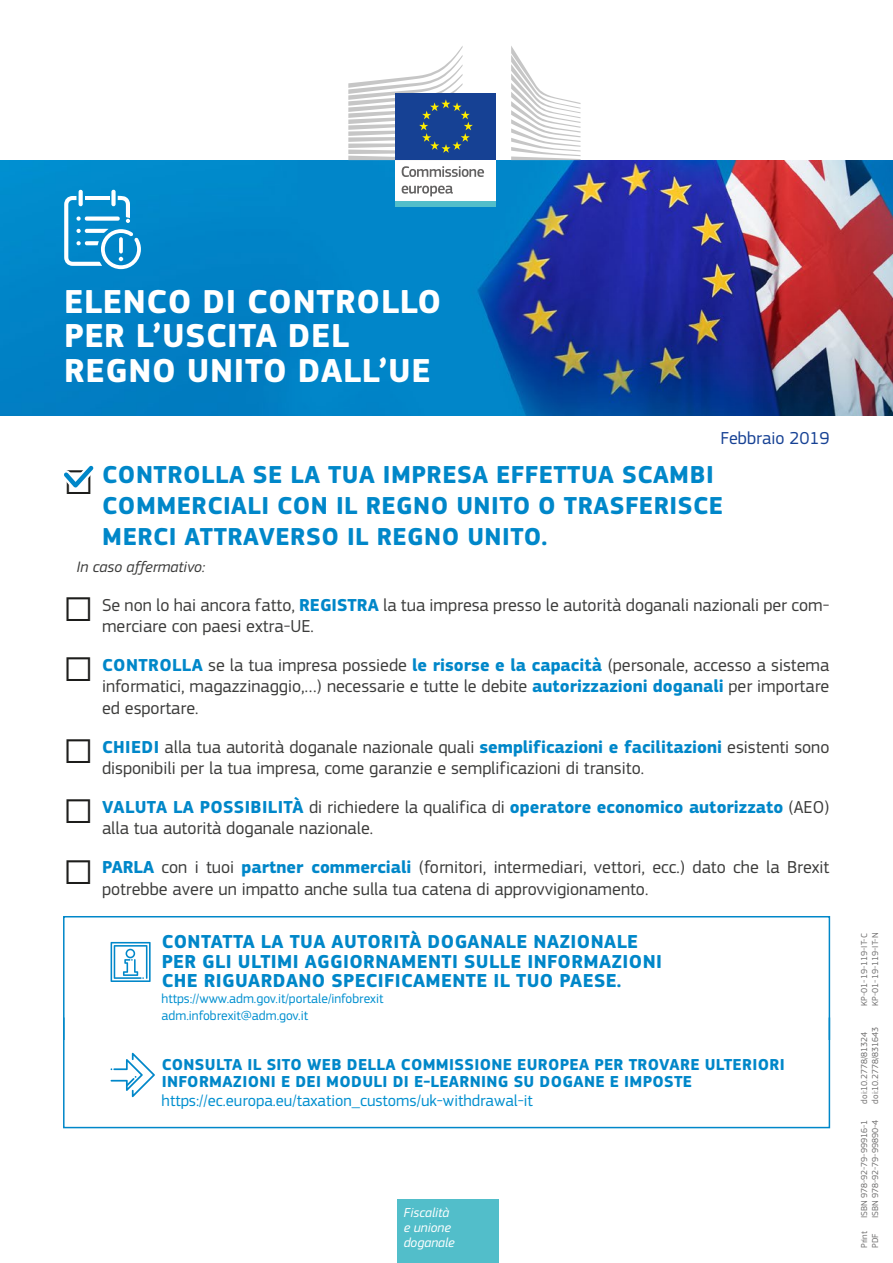
<style>
.page{position:relative;width:893px;height:1263px;background:#fff}
.page>*{position:absolute;margin:0;border:0;box-sizing:border-box;transform-origin:0 0}
.doc_title{font:700 34.5px/34.5px "EC Square Sans Pro";letter-spacing:.02em;color:#fff}
.t1{font:700 25.5px/30.6px "EC Square Sans Pro";letter-spacing:.02em;color:#0087c9}
.title_1_end_1{font:700 19.5px/19.5px "EC Square Sans Pro";letter-spacing:.02em;color:#0087c9}
.t2{font:18px/21.6px "EC Square Sans Pro";color:#3c3c3b}
.doc_date{font:18px "EC Square Sans Pro";color:#164194}
.title_1_end_2{font:700 16.5px/16.5px "EC Square Sans Pro";letter-spacing:.02em;color:#0087c9}
.links_2{font:16.5px "EC Square Sans Pro";color:#008fcf}
.body_inter{font:italic 15.75px "EC Square Sans Pro";color:#3c3c3b}
.links_1{font:13.5px "EC Square Sans Pro";color:#008fcf}
.doc_theme{font:italic 13.5px/14.9px "EC Square Sans Pro";color:#fff}
.ids{font:9px "EC Square Sans Pro";color:#706f6f}
.s1{font-weight:400;font-size:34.2px;color:#1d1d1b}
.s2{font-size:34.2px;color:#1d1d1b}
.s3{font-weight:700;color:#0087c9}
</style>
<div class="page">
<img style="left:0;top:160px;width:893px;height:255px">
<div style="left:63px;top:916px;width:767px;height:125px;border:2px solid #0087c9"></div>
<div style="left:63px;top:1017px;width:767px;height:111px;border:2px solid #0087c9"></div>
<svg style="left:64px;top:189px;width:77px;height:80px"></svg>
<div style="left:397px;top:1199px;width:102px;height:64px;background:#52beca"></div>
<div style="left:396px;top:158px;width:100px;height:45px;background:#fff"></div>
<div style="left:396px;top:201px;width:100px;height:6px;background:#52beca"></div>
<svg style="left:511px;top:46px;width:69px;height:114px"></svg>
<div style="left:396px;top:93px;width:100px;height:67px;background:#164194"></div>
<svg style="left:348px;top:46px;width:125px;height:114px"></svg>
<svg style="left:402px;top:166px;width:82px;height:11px"></svg>
<svg style="left:402px;top:186px;width:51px;height:10px"></svg>
<svg style="left:64px;top:465px;width:30px;height:23px"></svg>
<svg style="left:111px;top:942px;width:40px;height:40px"></svg>
<svg style="left:111px;top:1053px;width:44px;height:44px"></svg>
<p class="doc_title" style="left:64px;top:285px;width:379px">ELENCO DI CONTROLLO<br>PER L’USCITA DEL<br>REGNO UNITO DALL’UE</p>
<p class="doc_date" style="left:720px;top:428px;width:110px">Febbraio 2019</p>
<p class="t1" style="left:102px;top:460px;width:622px;text-indent:-38px"><span class="s1">□</span> CONTROLLA SE LA TUA IMPRESA EFFETTUA SCAMBI<br>COMMERCIALI CON IL REGNO UNITO O TRASFERISCE<br>MERCI ATTRAVERSO IL REGNO UNITO.</p>
<p class="body_inter" style="left:77px;top:558px;width:130px">In caso affermativo:</p>
<p class="t2" style="left:102px;top:594px;width:729px;text-indent:-38px"><span class="s2">□</span> Se non lo hai ancora fatto, <span class="s3">REGISTRA</span> la tua impresa presso le autorità doganali nazionali per com&shy;merciare con paesi extra-UE.</p>
<p class="t2" style="left:102px;top:654px;width:729px;text-align:justify;text-indent:-38px"><span class="s2">□</span> <span class="s3">CONTROLLA</span> se la tua impresa possiede <span class="s3">le risorse e la capacità</span> (personale, accesso a sistema informatici, magazzinaggio,…) necessarie e tutte le debite <span class="s3">autorizzazioni doganali</span> per importare ed esportare.</p>
<p class="t2" style="left:102px;top:736px;width:729px;text-indent:-38px"><span class="s2">□</span> <span class="s3">CHIEDI</span> alla tua autorità doganale nazionale quali <span class="s3">semplificazioni e facilitazioni</span> esistenti sono disponibili per la tua impresa, come garanzie e semplificazioni di transito.</p>
<p class="t2" style="left:102px;top:796px;width:729px;text-indent:-38px"><span class="s2">□</span> <span class="s3">VALUTA LA POSSIBILITÀ</span> di richiedere la qualifica di <span class="s3">operatore economico autorizzato</span> (AEO) alla tua autorità doganale nazionale.</p>
<p class="t2" style="left:102px;top:856px;width:729px;text-indent:-38px"><span class="s2">□</span> <span class="s3">PARLA</span> con i tuoi <span class="s3">partner commerciali</span> (fornitori, intermediari, vettori, ecc.) dato che la Brexit potrebbe avere un impatto anche sulla tua catena di approvvigionamento.</p>
<p class="title_1_end_1" style="left:162px;top:933px;width:502px">CONTATTA LA TUA AUTORITÀ DOGANALE NAZIONALE<br>PER GLI ULTIMI AGGIORNAMENTI SULLE INFORMAZIONI<br>CHE RIGUARDANO SPECIFICAMENTE IL TUO PAESE.</p>
<p class="links_1" style="left:162px;top:991px;width:223px">https://www.adm.gov.it/portale/infobrexit</p>
<p class="links_1" style="left:162px;top:1007px;width:148px">adm.infobrexit@adm.gov.it</p>
<p class="title_1_end_2" style="left:162px;top:1057px;width:624px">CONSULTA IL SITO WEB DELLA COMMISSIONE EUROPEA PER TROVARE ULTERIORI<br>INFORMAZIONI E DEI MODULI DI E-LEARNING SU DOGANE E IMPOSTE</p>
<p class="links_2" style="left:162px;top:1091px;width:373px">https://ec.europa.eu/taxation_customs/uk-withdrawal-it</p>
<p class="doc_theme" style="left:404px;top:1205px;width:53px">Fiscalità e unione doganale</p>
<p class="ids" style="left:870px;top:1006px;width:74px;rotate:-90deg">KP-01-19-119-IT-N</p>
<p class="ids" style="left:859px;top:1006px;width:74px;rotate:-90deg">KP-01-19-119-IT-C</p>
<p class="ids" style="left:870px;top:1103px;width:78px;rotate:-90deg">doi:10.2778/831643</p>
<p class="ids" style="left:859px;top:1103px;width:73px;rotate:-90deg">doi:10.2778/81324</p>
<p class="ids" style="left:870px;top:1218px;width:100px;rotate:-90deg">ISBN 978-92-79-99890-4</p>
<p class="ids" style="left:859px;top:1218px;width:100px;rotate:-90deg">ISBN 978-92-79-99916-1</p>
<p class="ids" style="left:859px;top:1248px;width:19px;rotate:-90deg">Print</p>
<p class="ids" style="left:870px;top:1248px;width:16px;rotate:-90deg">PDF</p>
</div>
